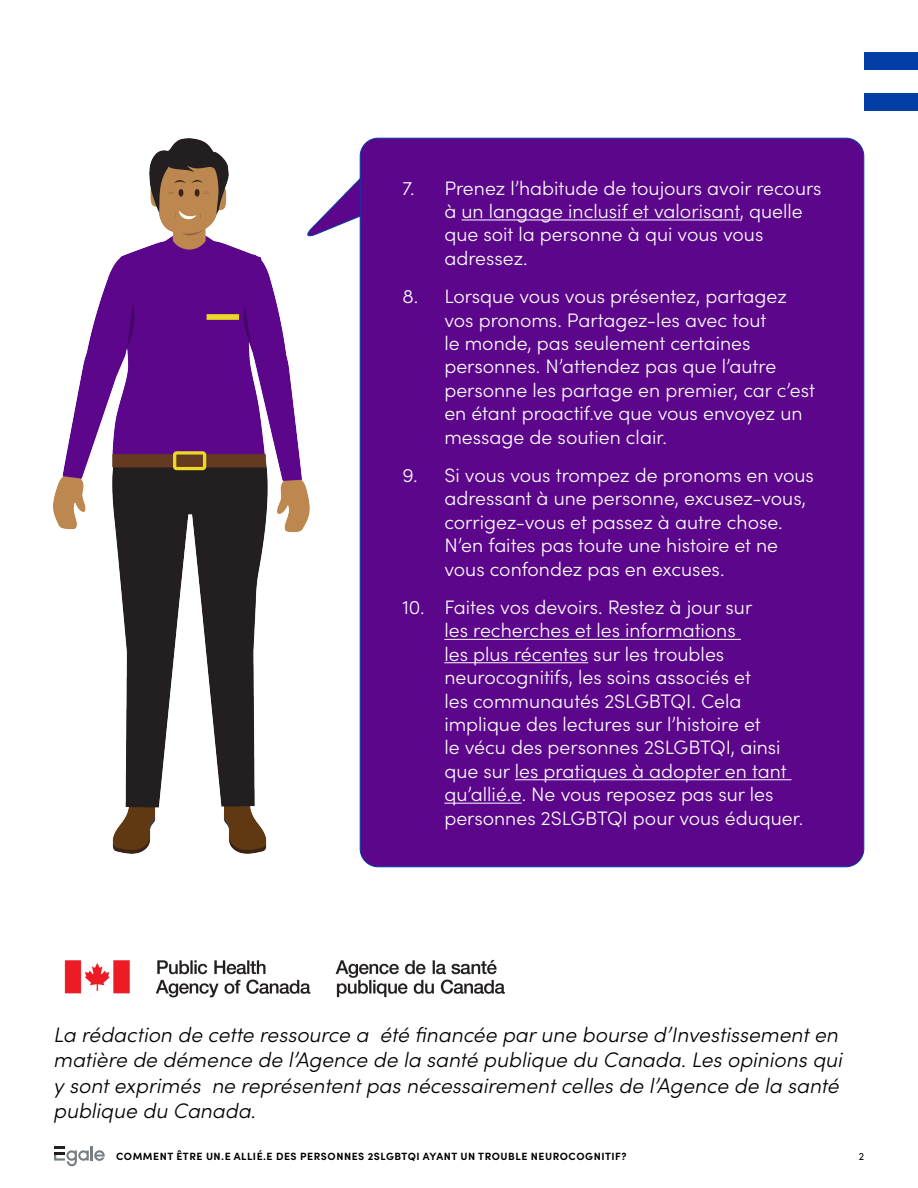
<style>
.page{position:relative;width:918px;height:1188px;background:#fff}
.page>*{position:absolute;margin:0;border:0;box-sizing:border-box;transform-origin:0 0}
.Body{font:italic 300 21px/25.2px "Sofia Pro";color:#000}
.t1{font:300 19.5px/23.4px "Sofia Pro";color:#fff}
.t2{font:700 10.5px "Sofia Pro";letter-spacing:.05em;color:#000}
.t3{font:10.5px "Sofia Pro";color:#000}
</style>
<div class="page">
<div style="left:864px;top:93px;width:54px;height:18px;background:#003da5"></div>
<div style="left:864px;top:52px;width:54px;height:18px;background:#003da5"></div>
<svg style="left:54px;top:1146px;width:51px;height:20px"></svg>
<svg style="left:309px;top:171px;width:51px;height:67px"></svg>
<img style="left:54px;top:138px;width:255px;height:716px">
<div style="left:360px;top:138px;width:504px;height:729px;background:#5c068c;border-radius:18px"></div>
<hr style="left:461px;top:219px;width:279px;height:1px;background:#fff">
<hr style="left:444px;top:639px;width:297px;height:1px;background:#fff">
<hr style="left:444px;top:662px;width:144px;height:1px;background:#fff">
<hr style="left:515px;top:779px;width:277px;height:1px;background:#fff">
<hr style="left:444px;top:803px;width:78px;height:1px;background:#fff">
<img style="left:64px;top:959px;width:441px;height:39px">
<p class="t1" style="left:444px;top:175px;width:379px;text-indent:-42px">7. Prenez l’habitude de toujours avoir recours à un langage inclusif et valorisant, quelle que soit la personne à qui vous vous adressez.</p>
<p class="t1" style="left:444px;top:284px;width:372px;text-indent:-42px">8. Lorsque vous vous présentez, partagez vos pronoms. Partagez-les avec tout<br>le monde, pas seulement certaines personnes. N’attendez pas que l’autre personne les partage en premier, car c’est en étant proactif.ve que vous envoyez un message de soutien clair.</p>
<p class="t1" style="left:444px;top:462px;width:371px;text-indent:-42px">9. Si vous vous trompez de pronoms en vous adressant à une personne, excusez-vous, corrigez-vous et passez à autre chose.<br>N’en faites pas toute une histoire et ne vous confondez pas en excuses.</p>
<p class="t1" style="left:444px;top:594px;width:360px;text-indent:-42px">10. Faites vos devoirs. Restez à jour sur<br>les recherches et les informations<br>les plus récentes sur les troubles neurocognitifs, les soins associés et<br>les communautés 2SLGBTQI. Cela implique des lectures sur l’histoire et<br>le vécu des personnes 2SLGBTQI, ainsi que sur les pratiques à adopter en tant qu’allié.e. Ne vous reposez pas sur les personnes 2SLGBTQI pour vous éduquer.</p>
<p class="Body" style="left:54px;top:1021px;width:790px">La rédaction de cette ressource a été financée par une bourse d’Investissement en matière de démence de l’Agence de la santé publique du Canada. Les opinions qui y sont exprimés ne représentent pas nécessairement celles de l’Agence de la santé publique du Canada.</p>
<p class="t2" style="left:116px;top:1148px;width:512px">COMMENT ÊTRE UN.E ALLIÉ.E DES PERSONNES 2SLGBTQI AYANT UN TROUBLE NEUROCOGNITIF?</p>
<p class="t3" style="left:859px;top:1148px;width:7px">2</p>
</div>
